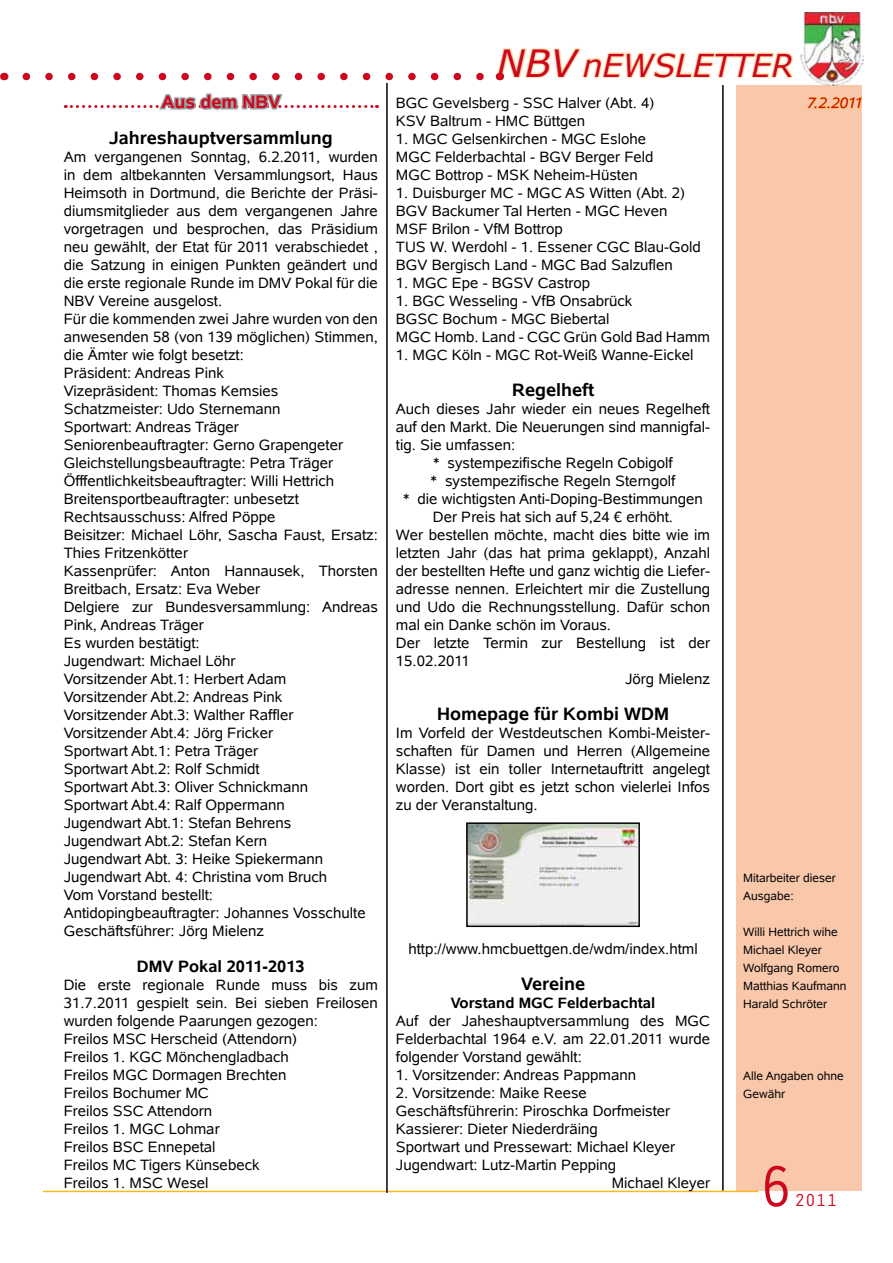
<style>
.page{position:relative;width:893px;height:1263px;background:#fff}
.page>*{position:absolute;margin:0;border:0;box-sizing:border-box;transform-origin:0 0}
.t1{font:60px "Orator Std";color:#cd071e}
.t2{font:italic 31.5px "Verdana";color:#cd071e}
.t3{font:700 18px "Albany";color:#000}
.t4{font:700 18px "Albany";color:#cd071e}
.t5{font:18px "Orator Std";color:#cd071e}
.t6{font:700 16.5px "Albany";color:#000}
.t7{font:15px/18px "Albany";color:#000}
.t8{font:700 15px "Albany";color:#000}
.t9{font:italic 15px "Albany";color:#cd071e}
.t10{font:12px/18px "Albany";color:#000}
.s1{font-size:37.5px}
</style>
<div class="page">
<div style="left:737px;top:85px;width:125px;height:1106px;background:#f9c8ab"></div>
<hr style="left:722px;top:85px;width:2px;height:1106px;background:#000">
<img style="left:801px;top:13px;width:62px;height:72px">
<svg style="left:807px;top:97px;width:55px;height:12px"></svg>
<svg style="left:26px;top:73px;width:458px;height:7px"></svg>
<svg style="left:495px;top:48px;width:298px;height:38px"></svg>
<hr style="left:43px;top:1191px;width:715px;height:1px;background:#fab81c">
<svg style="left:65px;top:93px;width:312px;height:17px"></svg>
<hr style="left:386px;top:83px;width:2px;height:1110px;background:#000">
<img style="left:469px;top:825px;width:168px;height:99px">
<div style="left:466px;top:822px;width:174px;height:105px;border:2px solid #000"></div>
<p class="t4" style="left:161px;top:89px;width:121px">Aus dem NBV</p>
<p class="t3" style="left:109px;top:125px;width:226px">Jahreshauptversammlung</p>
<p class="t7" style="left:64px;top:148px;width:316px">Am vergangenen Sonntag, 6.2.2011, wurden in dem altbekannten Versammlungsort, Haus Heimsoth in Dortmund, die Berichte der Präsi&shy;diumsmitglieder aus dem vergangenen Jahre vorgetragen und besprochen, das Präsidium neu gewählt, der Etat für 2011 verabschiedet , die Satzung in einigen Punkten geändert und die erste regionale Runde im DMV Pokal für die NBV Vereine ausgelost.<br>Für die kommenden zwei Jahre wurden von den anwesenden 58 (von 139 möglichen) Stimmen, die Ämter wie folgt besetzt:<br>Präsident: Andreas Pink<br>Vizepräsident: Thomas Kemsies Schatzmeister: Udo Sternemann<br>Sportwart: Andreas Träger Seniorenbeauftragter: Gerno Grapengeter Gleichstellungsbeauftragte: Petra Träger Öfffentlichkeitsbeauftragter: Willi Hettrich Breitensportbeauftragter: unbesetzt Rechtsausschuss: Alfred Pöppe<br>Beisitzer: Michael Löhr, Sascha Faust, Ersatz:<br>Thies Fritzenkötter<br>Kassenprüfer: Anton Hannausek, Thorsten Breitbach, Ersatz: Eva Weber<br>Delgiere zur Bundesversammlung: Andreas Pink, Andreas Träger<br>Es wurden bestätigt:<br>Jugendwart: Michael Löhr<br>Vorsitzender Abt.1: Herbert Adam<br>Vorsitzender Abt.2: Andreas Pink<br>Vorsitzender Abt.3: Walther Raffler Vorsitzender Abt.4: Jörg Fricker<br>Sportwart Abt.1: Petra Träger<br>Sportwart Abt.2: Rolf Schmidt<br>Sportwart Abt.3: Oliver Schnickmann<br>Sportwart Abt.4: Ralf Oppermann<br>Jugendwart Abt.1: Stefan Behrens<br>Jugendwart Abt.2: Stefan Kern<br>Jugendwart Abt. 3: Heike Spiekermann Jugendwart Abt. 4: Christina vom Bruch<br>Vom Vorstand bestellt:<br>Antidopingbeauftragter: Johannes Vosschulte Geschäftsführer: Jörg Mielenz</p>
<p class="t6" style="left:137px;top:955px;width:169px">DMV Pokal 2011-2013</p>
<p class="t7" style="left:64px;top:976px;width:316px">Die erste regionale Runde muss bis zum<br>31.7.2011 gespielt sein. Bei sieben Freilosen wurden folgende Paarungen gezogen:<br>Freilos MSC Herscheid (Attendorn)<br>Freilos 1. KGC Mönchengladbach<br>Freilos MGC Dormagen Brechten<br>Freilos Bochumer MC<br>Freilos SSC Attendorn<br>Freilos 1. MGC Lohmar<br>Freilos BSC Ennepetal<br>Freilos MC Tigers Künsebeck<br>Freilos 1. MSC Wesel</p>
<h2 class="t2" style="left:497px;top:45px;width:298px"><span class="s1">NBV</span> nEWSLETTER</h2>
<p class="t7" style="left:396px;top:94px;width:260px">BGC Gevelsberg - SSC Halver (Abt. 4)<br>KSV Baltrum - HMC Büttgen</p>
<p class="t7" style="left:396px;top:130px;width:259px">1. MGC Gelsenkirchen - MGC Eslohe<br>MGC Felderbachtal - BGV Berger Feld<br>MGC Bottrop - MSK Neheim-Hüsten</p>
<p class="t7" style="left:396px;top:184px;width:306px">1. Duisburger MC - MGC AS Witten (Abt. 2)<br>BGV Backumer Tal Herten - MGC Heven MSF Brilon - VfM Bottrop<br>TUS W. Werdohl - 1. Essener CGC Blau-Gold BGV Bergisch Land - MGC Bad Salzuflen</p>
<p class="t7" style="left:396px;top:274px;width:196px">1. MGC Epe - BGSV Castrop</p>
<p class="t7" style="left:396px;top:292px;width:316px">1. BGC Wesseling - VfB Onsabrück<br>BGSC Bochum - MGC Biebertal<br>MGC Homb. Land - CGC Grün Gold Bad Hamm</p>
<p class="t7" style="left:396px;top:346px;width:299px">1. MGC Köln - MGC Rot-Weiß Wanne-Eickel</p>
<p class="t3" style="left:512px;top:377px;width:84px">Regelheft</p>
<p class="t7" style="left:396px;top:400px;width:316px">Auch dieses Jahr wieder ein neues Regelheft</p>
<p class="t7" style="left:396px;top:418px;width:316px">auf den Markt. Die Neuerungen sind mannigfal-</p>
<p class="t7" style="left:396px;top:436px;width:121px">tig. Sie umfassen:</p>
<p class="t7" style="left:433px;top:454px;width:241px">* systempezifische Regeln Cobigolf</p>
<p class="t7" style="left:431px;top:472px;width:246px">* systempezifische Regeln Sterngolf</p>
<p class="t7" style="left:403px;top:490px;width:301px">* die wichtigsten Anti-Doping-Bestimmungen</p>
<p class="t7" style="left:433px;top:508px;width:242px">Der Preis hat sich auf 5,24 € erhöht.</p>
<p class="t7" style="left:396px;top:526px;width:316px">Wer bestellen möchte, macht dies bitte wie im</p>
<p class="t7" style="left:396px;top:544px;width:316px">letzten Jahr (das hat prima geklappt), Anzahl</p>
<p class="t7" style="left:396px;top:562px;width:316px">der bestellten Hefte und ganz wichtig die Liefer-</p>
<p class="t7" style="left:396px;top:580px;width:316px">adresse nennen. Erleichtert mir die Zustellung</p>
<p class="t7" style="left:396px;top:598px;width:316px">und Udo die Rechnungsstellung. Dafür schon</p>
<p class="t7" style="left:396px;top:616px;width:217px">mal ein Danke schön im Voraus.</p>
<p class="t7" style="left:396px;top:634px;width:316px">Der letzte Termin zur Bestellung ist der</p>
<p class="t7" style="left:396px;top:652px;width:75px">15.02.2011</p>
<p class="t7" style="left:625px;top:670px;width:87px">Jörg Mielenz</p>
<p class="t3" style="left:437px;top:701px;width:234px">Homepage für Kombi WDM</p>
<p class="t7" style="left:396px;top:724px;width:316px;text-align:justify">Im Vorfeld der Westdeutschen Kombi-Meister&shy;schaften für Damen und Herren (Allgemeine Klasse) ist ein toller Internetauftritt angelegt worden. Dort gibt es jetzt schon vielerlei Infos zu der Veranstaltung.</p>
<p class="t9" style="left:808px;top:93px;width:57px">7.2.2011</p>
<p class="t7" style="left:408px;top:940px;width:291px">http://www.hmcbuettgen.de/wdm/index.html</p>
<p class="t3" style="left:521px;top:971px;width:66px">Vereine</p>
<p class="t8" style="left:451px;top:992px;width:206px">Vorstand MGC Felderbachtal</p>
<p class="t7" style="left:396px;top:1012px;width:316px;text-align:justify">Auf der Jaheshauptversammlung des MGC Felderbachtal 1964 e.V. am 22.01.2011 wurde folgender Vorstand gewählt:</p>
<p class="t7" style="left:396px;top:1066px;width:242px">1. Vorsitzender: Andreas Pappmann</p>
<p class="t7" style="left:396px;top:1084px;width:192px">2. Vorsitzende: Maike Reese</p>
<p class="t7" style="left:396px;top:1102px;width:276px">Geschäftsführerin: Piroschka Dorfmeister</p>
<p class="t7" style="left:396px;top:1120px;width:203px">Kassierer: Dieter Niederdräing</p>
<p class="t7" style="left:396px;top:1138px;width:281px">Sportwart und Pressewart: Michael Kleyer</p>
<p class="t7" style="left:396px;top:1156px;width:222px">Jugendwart: Lutz-Martin Pepping</p>
<p class="t7" style="left:612px;top:1174px;width:100px">Michael Kleyer</p>
<p class="t10" style="left:743px;top:869px;width:94px">Mitarbeiter dieser<br>Ausgabe:</p>
<p class="t10" style="left:743px;top:923px;width:105px">Willi Hettrich wihe<br>Michael Kleyer<br>Wolfgang Romero<br>Matthias Kaufmann<br>Harald Schröter</p>
<p class="t10" style="left:743px;top:1067px;width:102px">Alle Angaben ohne<br>Gewähr</p>
<h1 class="t1" style="left:758px;top:1143px;width:38px">6</h1>
<p class="t5" style="left:794px;top:1187px;width:45px">2011</p>
</div>
